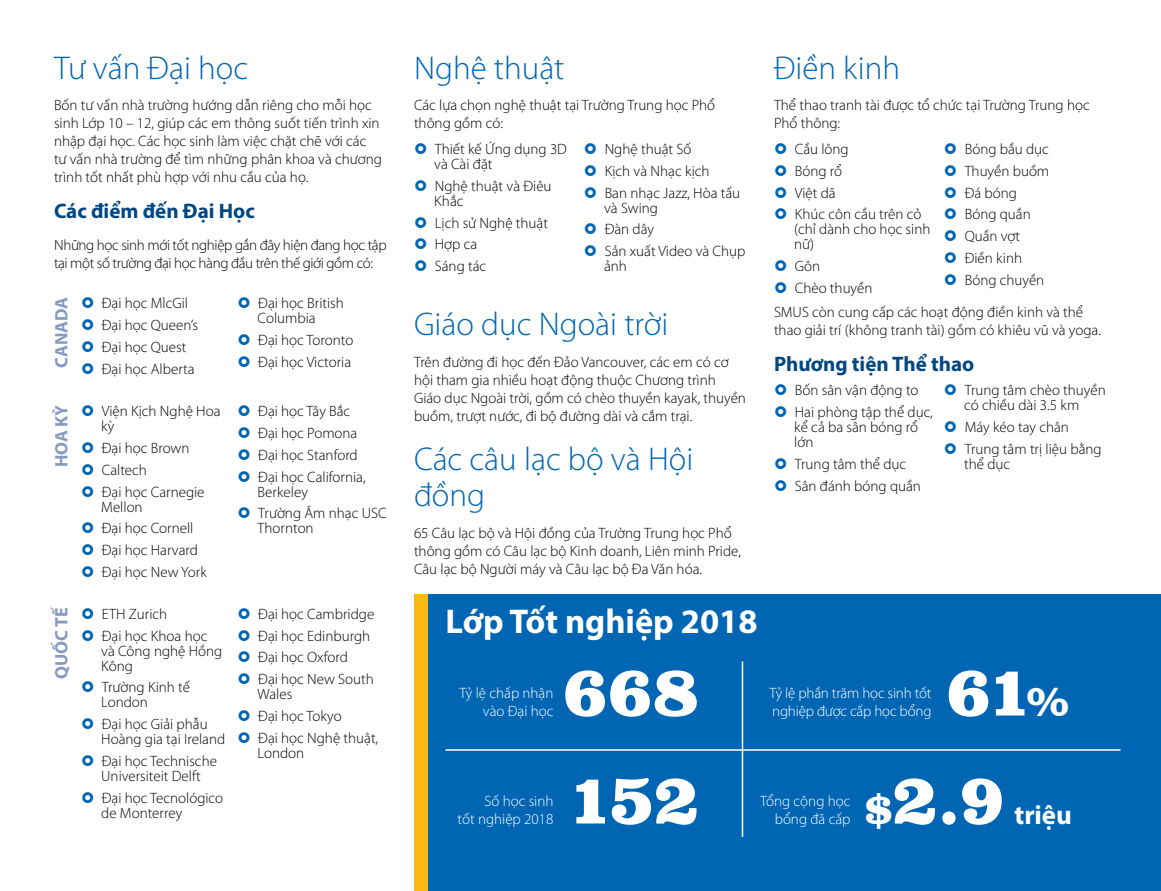
<style>
.page{position:relative;width:1161px;height:891px;background:#fff}
.page>*{position:absolute;margin:0;border:0;box-sizing:border-box;transform-origin:0 0}
.t1{font:900 72px "Clarendon BT";letter-spacing:-.035em;color:#fff}
.t2{font:700 34.5px "Myriad Pro";color:#fff}
.t3{font:300 33px/36px "Myriad Pro";color:#0066b3}
.t4{font:700 27px "Myriad Pro";color:#fff}
.t5{font:700 21px "Myriad Pro";color:#004781}
.t6{font:700 18px "Myriad Pro";color:#859bc2}
.t7{font:300 15px/21.8px "Myriad Pro";color:#000}
.t8{font:300 15px/18px "Myriad Pro";color:#fff;text-align:right}
.t9{font:300 15px/18px "Myriad Pro";letter-spacing:-.025em;color:#000}
.s1{font-size:45px}
</style>
<div class="page">
<div style="left:414px;top:594px;width:747px;height:297px;background:#0066b3"></div>
<div style="left:414px;top:594px;width:14px;height:297px;background:#fdb913"></div>
<hr style="left:446px;top:749px;width:674px;height:2px;background:#fff">
<hr style="left:742px;top:662px;width:1px;height:175px;background:#fff">
<h3 class="t3" style="left:54px;top:49px;width:196px">Tư vấn Đại học</h3>
<p class="t7" style="left:54px;top:96px;width:330px;line-height:18px">Bốn tư vấn nhà trường hướng dẫn riêng cho mỗi học sinh Lớp 10 – 12, giúp các em thông suốt tiến trình xin nhập đại học. Các học sinh làm việc chặt chẽ với các tư vấn nhà trường để tìm những phân khoa và chương trình tốt nhất phù hợp với nhu cầu của họ.</p>
<h3 class="t5" style="left:54px;top:197px;width:202px">Các điểm đến Đại Học</h3>
<p class="t9" style="left:54px;top:236px;width:334px">Những học sinh mới tốt nghiệp gần đây hiện đang học tập tại một số trường đại học hàng đầu trên thế giới gồm có:</p>
<p class="t6" style="left:50px;top:368px;width:72px;rotate:-90deg">CANADA</p>
<p class="t6" style="left:50px;top:467px;width:64px;rotate:-90deg">HOA KỲ</p>
<p class="t6" style="left:50px;top:679px;width:73px;rotate:-90deg">QUỐC TẾ</p>
<p class="t7" style="left:102px;top:292px;width:98px">Đại học MlcGil<br>Đại học Queen’s<br>Đại học Quest<br>Đại học Alberta</p>
<p class="t7" style="left:258px;top:296px;width:88px;line-height:15px">Đại học British<br>Columbia</p>
<p class="t7" style="left:258px;top:329px;width:97px">Đại học Toronto<br>Đại học Victoria</p>
<p class="t7" style="left:101px;top:404px;width:121px;line-height:15px">Viện Kịch Nghệ Hoa kỳ</p>
<p class="t7" style="left:102px;top:437px;width:104px">Đại học Brown<br>Caltech<br>Đại học Carnegie</p>
<p class="t7" style="left:101px;top:495px;width:107px">Mellon<br>Đại học Cornell<br>Đại học Harvard<br>Đại học New York</p>
<p class="t7" style="left:102px;top:603px;width:107px">ETH Zurich<br>Đại học Khoa học</p>
<p class="t7" style="left:101px;top:643px;width:123px;line-height:15px">và Công nghệ Hồng<br>Kông</p>
<p class="t7" style="left:101px;top:680px;width:90px;line-height:15px">Trường Kinh tế<br>London</p>
<p class="t7" style="left:101px;top:716px;width:125px;line-height:15px">Đại học Giải phẫu<br>Hoàng gia tại Ireland</p>
<p class="t7" style="left:101px;top:753px;width:117px;line-height:15px">Đại học Technische<br>Universiteit Delft</p>
<p class="t7" style="left:101px;top:790px;width:123px;line-height:15px">Đại học Tecnológico de Monterrey</p>
<p class="t7" style="left:258px;top:400px;width:109px">Đại học Tây Bắc<br>Đại học Pomona<br>Đại học Stanford<br>Đại học California,</p>
<p class="t7" style="left:258px;top:480px;width:130px">Berkeley<br>Trường Âm nhạc USC</p>
<p class="t7" style="left:258px;top:517px;width:58px">Thornton</p>
<p class="t7" style="left:258px;top:603px;width:118px">Đại học Cambridge<br>Đại học Edinburgh<br>Đại học Oxford<br>Đại học New South</p>
<p class="t7" style="left:258px;top:683px;width:122px">Wales<br>Đại học Tokyo<br>Đại học Nghệ thuật,</p>
<p class="t7" style="left:258px;top:741px;width:48px">London</p>
<h3 class="t3" style="left:414px;top:49px;width:152px">Nghệ thuật</h3>
<p class="t7" style="left:414px;top:96px;width:303px;line-height:18px">Các lựa chọn nghệ thuật tại Trường Trung học Phổ thông gồm có:</p>
<p class="t7" style="left:434px;top:141px;width:134px;line-height:15px">Thiết kế Ứng dụng 3D và Cài đặt</p>
<p class="t7" style="left:434px;top:178px;width:119px;line-height:15px">Nghệ thuật và Điêu<br>Khắc</p>
<p class="t7" style="left:435px;top:212px;width:115px">Lịch sử Nghệ thuật<br>Hợp ca<br>Sáng tác</p>
<p class="t7" style="left:605px;top:138px;width:137px">Nghệ thuật Số<br>Kịch và Nhạc kịch<br>Ban nhạc Jazz, Hòa tấu</p>
<p class="t7" style="left:604px;top:197px;width:143px">và Swing<br>Đàn dây<br>Sản xuất Video và Chụp</p>
<p class="t7" style="left:604px;top:255px;width:24px">ảnh</p>
<h3 class="t3" style="left:414px;top:306px;width:256px">Giáo dục Ngoài trời</h3>
<p class="t7" style="left:414px;top:353px;width:334px;line-height:18px">Trên đường đi học đến Đảo Vancouver, các em có cơ hội tham gia nhiều hoạt động thuộc Chương trình Giáo dục Ngoài trời, gồm có chèo thuyền kayak, thuyền buồm, trượt nước, đi bộ đường dài và cắm trại.</p>
<h3 class="t3" style="left:414px;top:441px;width:281px">Các câu lạc bộ và Hội đồng</h3>
<p class="t7" style="left:414px;top:524px;width:328px;line-height:18px">65 Câu lạc bộ và Hội đồng của Trường Trung học Phổ thông gồm có Câu lạc bộ Kinh doanh, Liên minh Pride,<br>Câu lạc bộ Người máy và Câu lạc bộ Đa Văn hóa.</p>
<h2 class="t2" style="left:446px;top:599px;width:313px">Lớp Tốt nghiệp 2018</h2>
<p class="t8" style="left:459px;top:683px;width:96px">Tỷ lệ chấp nhận vào Đại học</p>
<h1 class="t1" style="left:562px;top:646px;width:139px">668</h1>
<h3 class="t3" style="left:774px;top:49px;width:128px">Điền kinh</h3>
<p class="t7" style="left:774px;top:96px;width:317px;line-height:18px">Thể thao tranh tài được tổ chức tại Trường Trung học<br>Phổ thông:</p>
<p class="t7" style="left:795px;top:138px;width:128px">Cầu lông<br>Bóng rổ<br>Việt dã<br>Khúc côn cầu trên cỏ</p>
<p class="t7" style="left:794px;top:222px;width:138px;line-height:15px">(chỉ dành cho học sinh nữ)</p>
<p class="t7" style="left:795px;top:255px;width:79px">Gôn<br>Chèo thuyền</p>
<p class="t7" style="left:965px;top:138px;width:86px">Bóng bầu dục<br>Thuyền buồm<br>Đá bóng<br>Bóng quần<br>Quần vợt<br>Điền kinh<br>Bóng chuyền</p>
<p class="t7" style="left:774px;top:303px;width:328px;line-height:18px">SMUS còn cung cấp các hoạt động điền kinh và thể thao giải trí (không tranh tài) gồm có khiêu vũ và yoga.</p>
<h3 class="t5" style="left:774px;top:350px;width:202px">Phương tiện Thể thao</h3>
<p class="t7" style="left:795px;top:379px;width:139px">Bốn sân vận động to<br>Hai phòng tập thể dục,</p>
<p class="t7" style="left:794px;top:419px;width:125px;line-height:15px">kể cả ba sân bóng rổ lớn</p>
<p class="t7" style="left:795px;top:453px;width:128px">Trung tâm thể dục<br>Sân đánh bóng quần</p>
<p class="t7" style="left:964px;top:383px;width:143px;line-height:15px">Trung tâm chèo thuyền có chiều dài 3.5 km</p>
<p class="t7" style="left:965px;top:416px;width:138px">Máy kéo tay chân<br>Trung tâm trị liệu bằng</p>
<p class="t7" style="left:964px;top:453px;width:48px">thể dục</p>
<p class="t8" style="left:770px;top:683px;width:163px;text-align:left">Tỷ lệ phần trăm học sinh tốt nghiệp được cấp học bổng</p>
<h1 class="t1" style="left:945px;top:646px;width:126px">61<span class="s1">%</span></h1>
<p class="t8" style="left:458px;top:791px;width:97px">Số học sinh<br>tốt nghiệp 2018</p>
<h1 class="t1" style="left:567px;top:754px;width:134px">152</h1>
<p class="t8" style="left:760px;top:791px;width:92px">Tổng cộng học bổng đã cấp</p>
<h1 class="t1" style="left:864px;top:754px;width:143px"><span class="s1">$</span>2.9</h1>
<h3 class="t4" style="left:1014px;top:797px;width:59px">triệu</h3>
</div>
